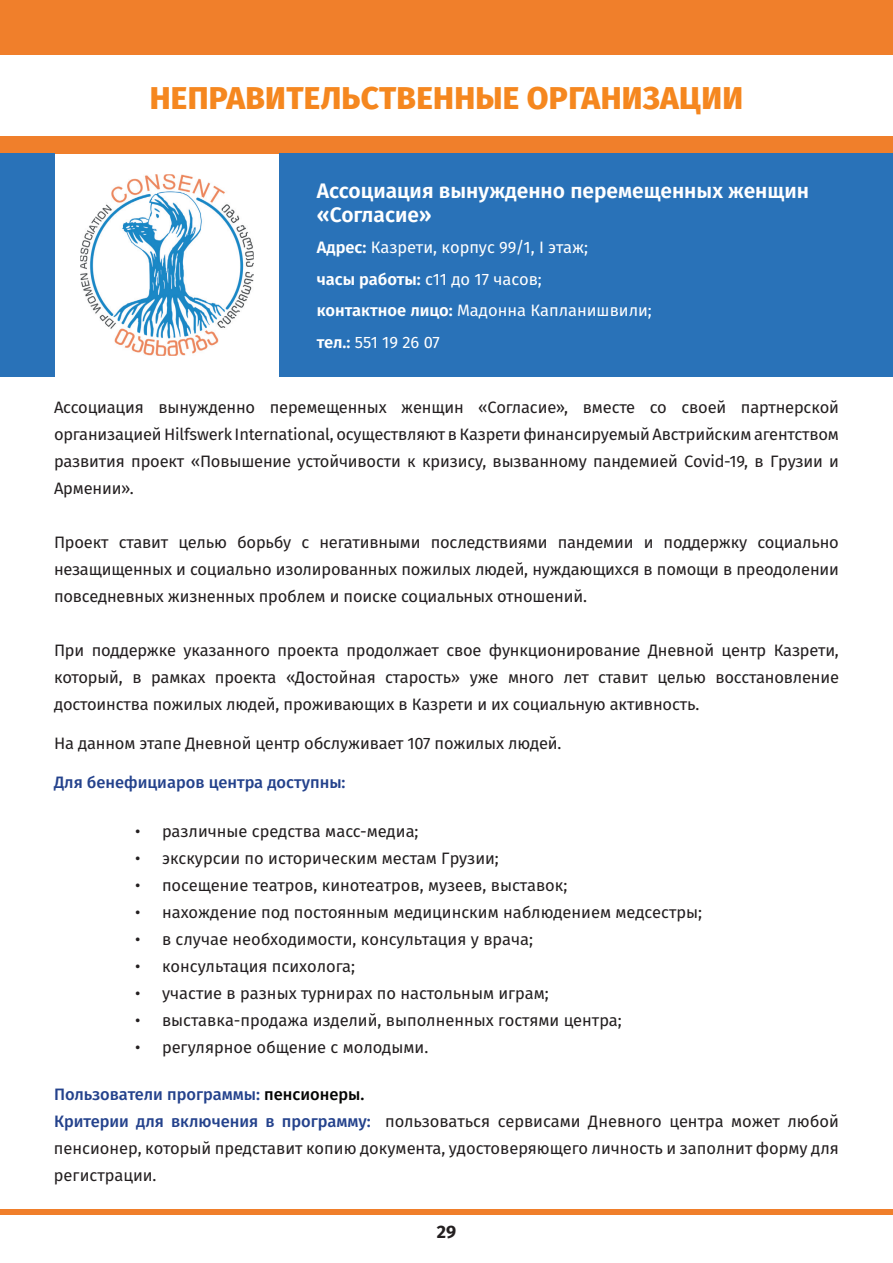
<style>
.page{position:relative;width:893px;height:1263px;background:#fff}
.page>*{position:absolute;margin:0;border:0;box-sizing:border-box;transform-origin:0 0}
.t1{font:800 31.5px "Fira GO";letter-spacing:.01em;color:#f5871f}
.t2{font:600 21px/24px "Fira GO";color:#fff}
.t3{font:700 18px "Fira GO";color:#231f20}
.t4{font:16.5px/27px "Fira GO";color:#231f20;text-align:justify}
.t5{font:16.5px "Fira GO";color:#fff}
.t6{font:500 16.5px "Fira GO";color:#24428c}
.s1{font-weight:600}
.s2{color:#040503}
.s3{font-weight:500;color:#24428c}
</style>
<div class="page">
<div style="left:0;top:136px;width:893px;height:17px;background:#f07f2b"></div>
<div style="left:0;top:0;width:893px;height:54px;background:#f07f2b"></div>
<div style="left:0;top:1209px;width:893px;height:5px;background:#f07f2b"></div>
<img style="left:80px;top:174px;width:174px;height:182px">
<div style="left:280px;top:153px;width:613px;height:224px;background:#2972b8"></div>
<div style="left:0;top:153px;width:54px;height:224px;background:#2972b8"></div>
<p class="t1" style="left:150px;top:80px;width:595px">НЕПРАВИТЕЛЬСТВЕННЫЕ ОРГАНИЗАЦИИ</p>
<p class="t2" style="left:317px;top:179px;width:494px">Ассоциация вынужденно перемещенных женщин «Согласие»</p>
<p class="t5" style="left:317px;top:238px;width:273px"><span class="s1">Адрес:</span> Казрети, корпус 99/1, I этаж;</p>
<p class="t5" style="left:317px;top:270px;width:227px"><span class="s1">часы работы:</span> с11 до 17 часов;</p>
<p class="t5" style="left:317px;top:301px;width:337px"><span class="s1">контактное лицо:</span> Мадонна Капланишвили;</p>
<p class="t5" style="left:317px;top:333px;width:125px"><span class="s1">тел.:</span> 551 19 26 07</p>
<p class="t4" style="left:54px;top:393px;width:786px">Ассоциация вынужденно перемещенных женщин «Согласие», вместе со своей партнерской организацией Hilfswerk International, осуществляют в Казрети финансируемый Австрийским агентством развития проект «Повышение устойчивости к кризису, вызванному пандемией Covid-19, в Грузии и Армении».</p>
<p class="t4" style="left:54px;top:528px;width:786px">Проект ставит целью борьбу с негативными последствиями пандемии и поддержку социально незащищенных и социально изолированных пожилых людей, нуждающихся в помощи в преодолении повседневных жизненных проблем и поиске социальных отношений.</p>
<p class="t4" style="left:54px;top:636px;width:786px">При поддержке указанного проекта продолжает свое функционирование Дневной центр Казрети, который, в рамках проекта «Достойная старость» уже много лет ставит целью восстановление достоинства пожилых людей, проживающих в Казрети и их социальную активность.</p>
<p class="t4" style="left:54px;top:729px;width:509px">На данном этапе Дневной центр обслуживает 107 пожилых людей.</p>
<p class="t6" style="left:54px;top:772px;width:293px">Для бенефициаров центра доступны:</p>
<p class="t4" style="left:135px;top:818px;width:285px">• различные средства масс-медиа;</p>
<p class="t4" style="left:135px;top:845px;width:365px">• экскурсии по историческим местам Грузии;</p>
<p class="t4" style="left:135px;top:872px;width:434px">• посещение театров, кинотеатров, музеев, выставок;</p>
<p class="t4" style="left:135px;top:899px;width:569px">• нахождение под постоянным медицинским наблюдением медсестры;</p>
<p class="t4" style="left:135px;top:926px;width:400px">• в случае необходимости, консультация у врача;</p>
<p class="t4" style="left:135px;top:953px;width:222px">• консультация психолога;</p>
<p class="t4" style="left:135px;top:980px;width:415px">• участие в разных турнирах по настольным играм;</p>
<p class="t4" style="left:135px;top:1007px;width:488px">• выставка-продажа изделий, выполненных гостями центра;</p>
<p class="t4" style="left:135px;top:1034px;width:295px">• регулярное общение с молодыми.</p>
<p class="t6" style="left:54px;top:1084px;width:312px">Пользователи программы: <span class="s2">пенсионеры.</span></p>
<p class="t4" style="left:54px;top:1107px;width:786px"><span class="s3">Критерии для включения в программу:</span> пользоваться сервисами Дневного центра может любой пенсионер, который представит копию документа, удостоверяющего личность и заполнит форму для регистрации.</p>
<p class="t3" style="left:437px;top:1221px;width:21px">29</p>
</div>
